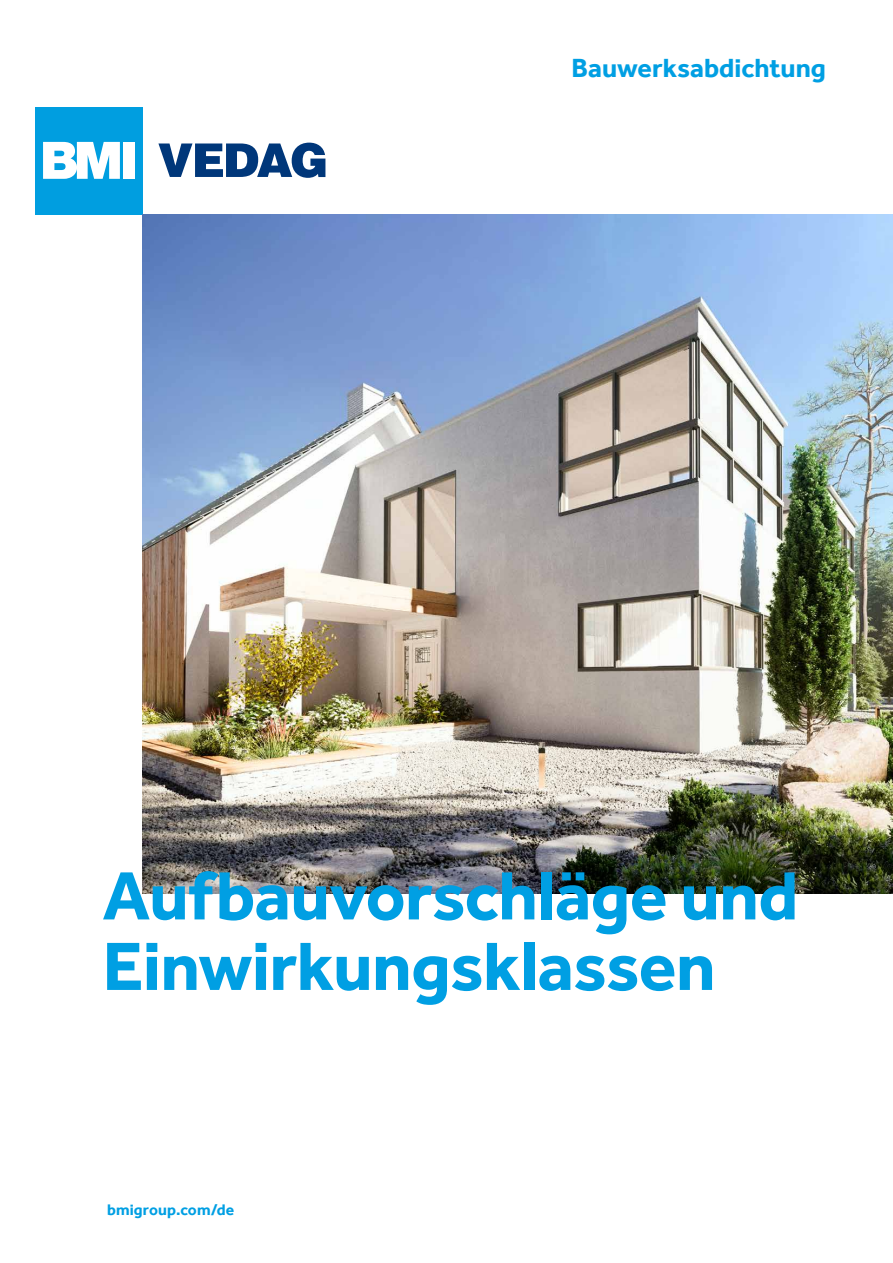
<style>
.page{position:relative;width:893px;height:1263px;background:#fff}
.page>*{position:absolute;margin:0;border:0;box-sizing:border-box;transform-origin:0 0}
.t1{font:700 70.5px/70.5px "Effra";letter-spacing:-.01em;color:#009fe3}
.t2{font:700 27px "Effra";color:#009fe3}
.t3{font:700 15.75px "Effra";letter-spacing:.005em;color:#009fe3}
</style>
<div class="page">
<svg style="left:158px;top:143px;width:167px;height:35px"></svg>
<div style="left:36px;top:107px;width:107px;height:107px;background:#009ee0"></div>
<svg style="left:43px;top:142px;width:77px;height:37px;background:#d0edf9"></svg>
<div style="left:123px;top:142px;width:12px;height:37px;background:#fff"></div>
<img style="left:143px;top:214px;width:750px;height:679px">
<p class="t2" style="left:571px;top:52px;width:256px">Bauwerksabdichtung</p>
<p class="t1" style="left:103px;top:860px;width:697px">Aufbauvorschläge und<br>Einwirkungsklassen</p>
<p class="t3" style="left:107px;top:1200px;width:129px">bmigroup.com/de</p>
</div>
